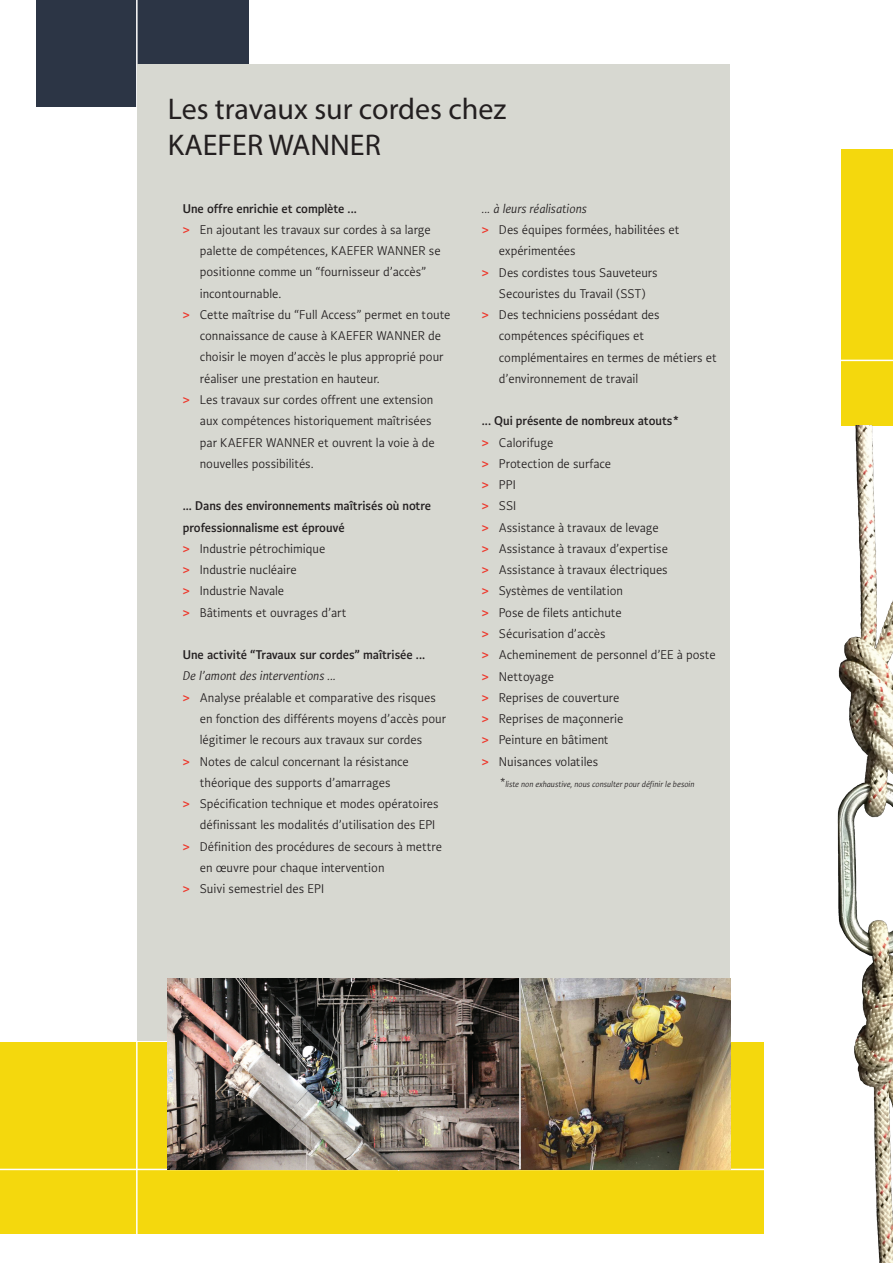
<style>
.page{position:relative;width:893px;height:1263px;background:#fff}
.page>*{position:absolute;margin:0;border:0;box-sizing:border-box;transform-origin:0 0}
.t1{font:30px/36px "Myriad Pro";color:#231f20}
.t2{font:13.5px/21.3px "Kaefer Copy";color:#231f20}
.t3{font:600 13.5px "Kaefer Copy";color:#231f20}
.t4{font:italic 13.5px "Kaefer Copy";color:#231f20}
.t5{font:italic 9px "Kaefer Copy";color:#231f20}
.s1{font-weight:600;color:#ee3529}
.s2{font-weight:600}
.s3{font-size:13.5px}
</style>
<div class="page">
<div style="left:36px;top:0;width:213px;height:106px;background:#2c3545"></div>
<div style="left:842px;top:149px;width:51px;height:276px;background:#f4d80d"></div>
<div style="left:0;top:1042px;width:763px;height:191px;background:#f4d80d"></div>
<hr style="left:0;top:360px;width:893px;height:1px;background:#fff">
<hr style="left:136px;top:0;width:2px;height:1263px;background:#fff">
<hr style="left:0;top:1169px;width:893px;height:1px;background:#fff">
<div style="left:137px;top:64px;width:593px;height:977px;background:#d7d8d1"></div>
<img style="left:837px;top:425px;width:56px;height:838px">
<img style="left:168px;top:978px;width:562px;height:191px">
<hr style="left:519px;top:978px;width:2px;height:191px;background:#fff">
<h1 class="t1" style="left:168px;top:90px;width:340px">Les travaux sur cordes chez<br>KAEFER WANNER</h1>
<p class="t3" style="left:183px;top:201px;width:175px">Une offre enrichie et complète ...</p>
<p class="t2" style="left:183px;top:219px;width:249px"><span class="s1">&gt;</span> En ajoutant les travaux sur cordes à sa large</p>
<p class="t2" style="left:200px;top:240px;width:242px">palette de compétences, KAEFER WANNER se</p>
<p class="t2" style="left:200px;top:261px;width:228px">positionne comme un “fournisseur d’accès”</p>
<p class="t2" style="left:200px;top:283px;width:83px">incontournable.</p>
<p class="t2" style="left:183px;top:304px;width:269px"><span class="s1">&gt;</span> Cette maîtrise du “Full Access” permet en toute</p>
<p class="t2" style="left:200px;top:325px;width:243px">connaissance de cause à KAEFER WANNER de</p>
<p class="t2" style="left:200px;top:347px;width:245px">choisir le moyen d’accès le plus approprié pour</p>
<p class="t2" style="left:200px;top:368px;width:181px">réaliser une prestation en hauteur.</p>
<p class="t2" style="left:183px;top:389px;width:252px"><span class="s1">&gt;</span> Les travaux sur cordes offrent une extension</p>
<p class="t2" style="left:200px;top:410px;width:233px">aux compétences historiquement maîtrisées</p>
<p class="t2" style="left:200px;top:432px;width:236px">par KAEFER WANNER et ouvrent la voie à de</p>
<p class="t2" style="left:200px;top:453px;width:115px">nouvelles possibilités.</p>
<p class="t2" style="left:183px;top:495px;width:250px"><span class="s2">... Dans des environnements maîtrisés où notre professionnalisme est éprouvé<br></span><span class="s1">&gt;</span> Industrie pétrochimique<br><span class="s1">&gt;</span> Industrie nucléaire<br><span class="s1">&gt;</span> Industrie Navale<br><span class="s1">&gt;</span> Bâtiments et ouvrages d’art</p>
<p class="t3" style="left:183px;top:647px;width:244px">Une activité “Travaux sur cordes” maîtrisée ...</p>
<p class="t4" style="left:183px;top:669px;width:155px">De l’amont des interventions ...</p>
<p class="t2" style="left:183px;top:687px;width:255px"><span class="s1">&gt;</span> Analyse préalable et comparative des risques</p>
<p class="t2" style="left:200px;top:708px;width:248px">en fonction des différents moyens d’accès pour</p>
<p class="t2" style="left:200px;top:729px;width:224px">légitimer le recours aux travaux sur cordes</p>
<p class="t2" style="left:183px;top:750px;width:228px"><span class="s1">&gt;</span> Notes de calcul concernant la résistance</p>
<p class="t2" style="left:200px;top:772px;width:192px">théorique des supports d’amarrages</p>
<p class="t2" style="left:183px;top:793px;width:257px"><span class="s1">&gt;</span> Spécification technique et modes opératoires</p>
<p class="t2" style="left:200px;top:814px;width:237px">définissant les modalités d’utilisation des EPI</p>
<p class="t2" style="left:183px;top:836px;width:261px"><span class="s1">&gt;</span> Définition des procédures de secours à mettre</p>
<p class="t2" style="left:200px;top:857px;width:186px">en œuvre pour chaque intervention</p>
<p class="t2" style="left:183px;top:878px;width:143px"><span class="s1">&gt;</span> Suivi semestriel des EPI</p>
<p class="t4" style="left:482px;top:201px;width:106px">... à leurs réalisations</p>
<p class="t2" style="left:482px;top:219px;width:199px"><span class="s1">&gt;</span> Des équipes formées, habilitées et</p>
<p class="t2" style="left:499px;top:240px;width:78px">expérimentées</p>
<p class="t2" style="left:482px;top:262px;width:177px"><span class="s1">&gt;</span> Des cordistes tous Sauveteurs</p>
<p class="t2" style="left:499px;top:283px;width:148px">Secouristes du Travail (SST)</p>
<p class="t2" style="left:482px;top:304px;width:179px"><span class="s1">&gt;</span> Des techniciens possédant des</p>
<p class="t2" style="left:499px;top:325px;width:147px">compétences spécifiques et</p>
<p class="t2" style="left:499px;top:347px;width:219px">complémentaires en termes de métiers et</p>
<p class="t2" style="left:499px;top:368px;width:141px">d’environnement de travail</p>
<p class="t2" style="left:482px;top:410px;width:235px"><span class="s2">... Qui présente de nombreux atouts*<br></span><span class="s1">&gt;</span> Calorifuge<br><span class="s1">&gt;</span> Protection de surface<br><span class="s1">&gt;</span> PPI<br><span class="s1">&gt;</span> SSI<br><span class="s1">&gt;</span> Assistance à travaux de levage<br><span class="s1">&gt;</span> Assistance à travaux d’expertise<br><span class="s1">&gt;</span> Assistance à travaux électriques<br><span class="s1">&gt;</span> Systèmes de ventilation<br><span class="s1">&gt;</span> Pose de filets antichute<br><span class="s1">&gt;</span> Sécurisation d’accès<br><span class="s1">&gt;</span> Acheminement de personnel d’EE à poste <span class="s1">&gt;</span> Nettoyage<br><span class="s1">&gt;</span> Reprises de couverture<br><span class="s1">&gt;</span> Reprises de maçonnerie<br><span class="s1">&gt;</span> Peinture en bâtiment<br><span class="s1">&gt;</span> Nuisances volatiles</p>
<p class="t5" style="left:499px;top:779px;width:197px"><span class="s3">*</span>liste non exhaustive, nous consulter pour définir le besoin</p>
</div>
